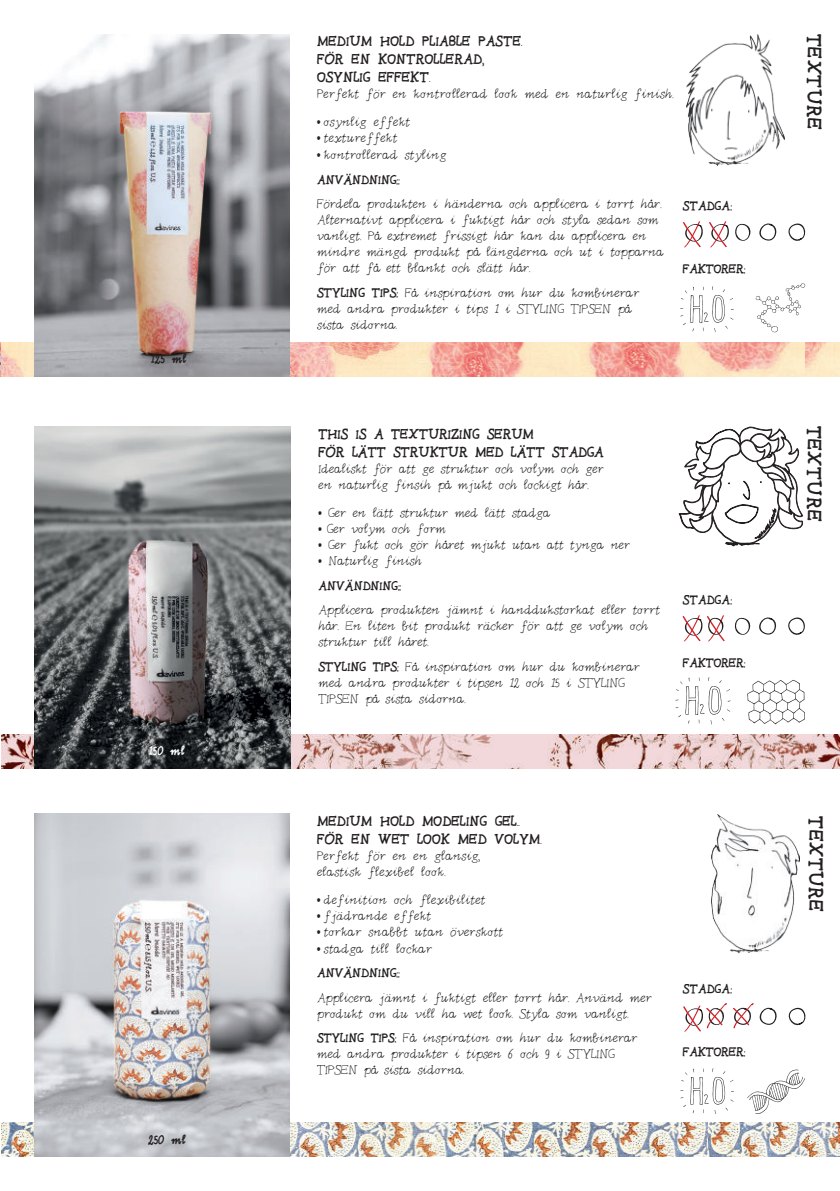
<style>
.page{position:relative;width:840px;height:1191px;background:#fff}
.page>*{position:absolute;margin:0;border:0;box-sizing:border-box;transform-origin:0 0}
.t1{font:800 25.2px "VITTORIA";letter-spacing:.025em;color:#231f20}
.t2{font:800 18px/18px "VITTORIA";letter-spacing:.01em;color:#231f20}
.t3{font:16px/16px "VITTORIA";color:#231f20}
.t4{font:800 16px "VITTORIA";color:#231f20}
.t5{font:800 16px "VITTORIA";color:#fff}
.s1{font-weight:800;font-size:16.4px}
.s2{font-weight:800}
</style>
<div class="page">
<img style="left:1px;top:1122px;width:707px;height:34px">
<img style="left:708px;top:1122px;width:131px;height:34px">
<img style="left:1px;top:343px;width:804px;height:33px">
<img style="left:34px;top:34px;width:255px;height:342px">
<svg style="left:759px;top:223px;width:46px;height:18px"></svg>
<svg style="left:683px;top:221px;width:67px;height:26px"></svg>
<svg style="left:680px;top:286px;width:53px;height:46px"></svg>
<img style="left:686px;top:35px;width:97px;height:131px">
<svg style="left:755px;top:283px;width:49px;height:49px"></svg>
<img style="left:1px;top:734px;width:700px;height:34px">
<img style="left:35px;top:426px;width:255px;height:343px">
<svg style="left:759px;top:617px;width:46px;height:18px"></svg>
<svg style="left:682px;top:615px;width:41px;height:26px"></svg>
<svg style="left:734px;top:617px;width:16px;height:18px"></svg>
<svg style="left:675px;top:677px;width:55px;height:47px"></svg>
<svg style="left:747px;top:680px;width:57px;height:44px"></svg>
<svg style="left:678px;top:426px;width:124px;height:121px"></svg>
<img style="left:34px;top:814px;width:255px;height:342px">
<svg style="left:680px;top:1068px;width:53px;height:46px"></svg>
<svg style="left:683px;top:1003px;width:122px;height:28px"></svg>
<svg style="left:732px;top:1007px;width:17px;height:18px"></svg>
<img style="left:711px;top:815px;width:87px;height:138px">
<svg style="left:747px;top:1069px;width:57px;height:45px"></svg>
<img style="left:0;top:343px;width:1px;height:33px">
<img style="left:701px;top:734px;width:138px;height:34px">
<img style="left:805px;top:342px;width:34px;height:34px">
<p class="t4" style="left:151px;top:350px;width:37px">125 ml</p>
<p class="t5" style="left:149px;top:742px;width:38px">150 ml</p>
<p class="t4" style="left:148px;top:1131px;width:39px">250 ml</p>
<p class="t2" style="left:317px;top:33px;width:206px">MEDIUM HOLD PLIABLE PASTE.<br>FÖR EN KONTROLLERAD,<br>OSYNLIG EFFEKT.</p>
<p class="t3" style="left:317px;top:87px;width:358px">Perfekt för en kontrollerad look med en naturlig finish.</p>
<p class="t3" style="left:317px;top:115px;width:95px">• osynlig effekt</p>
<p class="t3" style="left:317px;top:131px;width:82px">• textureffekt</p>
<p class="t3" style="left:317px;top:147px;width:131px">• kontrollerad styling</p>
<p class="t4" style="left:317px;top:171px;width:84px">ANVÄNDNING::</p>
<p class="t3" style="left:317px;top:196px;width:348px">Fördela produkten i händerna och applicera i torrt hår.<br>Alternativt applicera i fuktigt hår och styla sedan som vanligt. På extremet frissigt hår kan du applicera en mindre mängd produkt på längderna och ut i topparna för att få ett blankt och slätt hår.</p>
<p class="t3" style="left:317px;top:285px;width:323px"><span class="s1">STYLING TIPS:</span> Få inspiration om hur du kombinerar med andra produkter i tips 1 i STYLING TIPSEN på sista sidorna.</p>
<p class="t4" style="left:682px;top:197px;width:50px">STADGA:</p>
<p class="t4" style="left:682px;top:260px;width:64px">FAKTORER:</p>
<p class="t2" style="left:318px;top:425px;width:287px">THIS IS A TEXTURIZING SERUM<br>FÖR LÄTT STRUKTUR MED LÄTT STADGA</p>
<p class="t3" style="left:318px;top:461px;width:286px">Idealiskt för att ge struktur och volym och ger en naturlig finsih på mjukt och lockigt hår.</p>
<p class="t3" style="left:318px;top:505px;width:233px">• Ger en lätt struktur med lätt stadga</p>
<p class="t3" style="left:318px;top:521px;width:129px">• Ger volym och form</p>
<p class="t3" style="left:318px;top:537px;width:313px">• Ger fukt och gör håret mjukt utan att tynga ner</p>
<p class="t3" style="left:318px;top:553px;width:105px">• Naturlig finish</p>
<p class="t4" style="left:318px;top:577px;width:84px">ANVÄNDNING::</p>
<p class="t3" style="left:318px;top:602px;width:343px">Applicera produkten jämnt i handdukstorkat eller torrt hår. En liten bit produkt räcker för att ge volym och struktur till håret.</p>
<p class="t3" style="left:318px;top:659px;width:323px"><span class="s1">STYLING TIPS:</span> Få inspiration om hur du kombinerar med andra produkter i tipsen 12 och 15 i STYLING<br>TIPSEN på sista sidorna.</p>
<p class="t4" style="left:682px;top:591px;width:50px">STADGA:</p>
<p class="t4" style="left:682px;top:654px;width:64px">FAKTORER:</p>
<p class="t2" style="left:317px;top:813px;width:226px">MEDIUM HOLD MODELING GEL..<br>FÖR EN WET LOOK MED VOLYM.</p>
<p class="t3" style="left:317px;top:848px;width:164px">Perfekt för en en glansig, elastisk flexibel look.</p>
<p class="t3" style="left:317px;top:892px;width:170px">• definition och flexibilitet</p>
<p class="t3" style="left:317px;top:908px;width:115px">• fjädrande effekt</p>
<p class="t3" style="left:317px;top:924px;width:187px">• torkar snabbt utan överskott</p>
<p class="t3" style="left:317px;top:941px;width:116px">• stadga till lockar</p>
<p class="t4" style="left:317px;top:964px;width:84px">ANVÄNDNING::</p>
<p class="t3" style="left:317px;top:990px;width:336px">Applicera jämnt i fuktigt eller torrt hår. Använd mer produkt om du vill ha wet look. Styla som vanligt.</p>
<p class="t3" style="left:317px;top:1030px;width:322px"><span class="s2">STYLING TIPS:</span> Få inspiration om hur du kombinerar med andra produkter i tipsen 6 och 9 i STYLING<br>TIPSEN på sista sidorna.</p>
<p class="t4" style="left:682px;top:979px;width:50px">STADGA:</p>
<p class="t4" style="left:682px;top:1043px;width:64px">FAKTORER:</p>
<h1 class="t1" style="left:827px;top:34px;width:97px;rotate:90deg">TEXTURE</h1>
<h1 class="t1" style="left:827px;top:425px;width:97px;rotate:90deg">TEXTURE</h1>
<h1 class="t1" style="left:829px;top:816px;width:97px;rotate:90deg">TEXTURE</h1>
</div>
